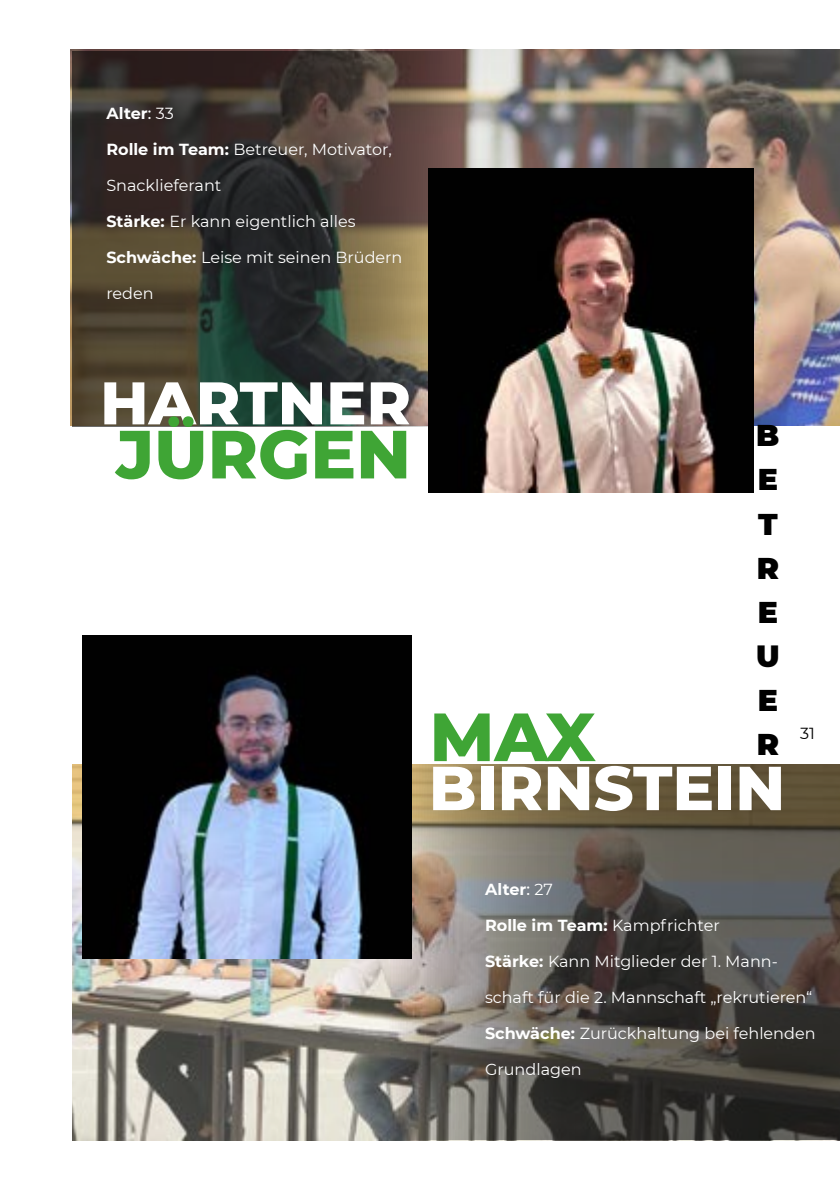
<style>
.page{position:relative;width:840px;height:1191px;background:#fff}
.page>*{position:absolute;margin:0;border:0;box-sizing:border-box;transform-origin:0 0}
.t1{font:800 68px "Montserrat";color:#3fa535}
.t2{font:800 62px "Montserrat";color:#fff}
.t3{font:800 60px "Montserrat";color:#fff}
.t4{font:900 30px/44px "Montserrat";color:#000;text-align:justify}
.t5{font:16px "Montserrat";color:#fff}
.t6{font:700 16px "Montserrat";color:#fff}
.t7{font:16px "Montserrat";color:#000}
.s1{font-weight:500}
.s2{font-weight:400}
.s3{font-weight:700}
</style>
<div class="page">
<img style="left:71px;top:50px;width:768px;height:376px">
<img style="left:72px;top:764px;width:65px;height:376px">
<svg style="left:72px;top:51px;width:588px;height:376px;background:#4f493f"></svg>
<svg style="left:137px;top:764px;width:702px;height:376px;background:#6d685e"></svg>
<img style="left:428px;top:169px;width:325px;height:323px">
<img style="left:82px;top:635px;width:329px;height:323px">
<p class="t6" style="left:106px;top:102px;width:69px">Alter<span class="s1">:</span> <span class="s2">33</span></p>
<p class="t5" style="left:106px;top:138px;width:287px"><span class="s3">Rolle im Team:</span> Betreuer, Motivator,</p>
<p class="t5" style="left:106px;top:174px;width:116px">Snacklieferant</p>
<p class="t5" style="left:106px;top:210px;width:250px"><span class="s3">Stärke:</span> Er kann eigentlich alles</p>
<p class="t5" style="left:106px;top:246px;width:297px"><span class="s3">Schwäche:</span> Leise mit seinen Brüdern</p>
<p class="t5" style="left:106px;top:282px;width:49px">reden</p>
<h3 class="t3" style="left:100px;top:359px;width:312px">HARTNER</h3>
<h1 class="t1" style="left:116px;top:404px;width:296px">JÜRGEN</h1>
<h1 class="t1" style="left:429px;top:687px;width:167px">MAX</h1>
<h3 class="t4" style="left:755px;top:412px;width:25px">B E T R E U E R</h3>
<h2 class="t2" style="left:428px;top:742px;width:358px">BIRNSTEIN</h2>
<p class="t7" style="left:799px;top:722px;width:16px">31</p>
<p class="t6" style="left:485px;top:877px;width:69px">Alter<span class="s1">:</span> <span class="s2">27</span></p>
<p class="t6" style="left:485px;top:913px;width:236px">Rolle im Team: <span class="s2">Kampfrichter</span></p>
<p class="t5" style="left:485px;top:950px;width:294px"><span class="s3">Stärke:</span> Kann Mitglieder der 1. Mann-</p>
<p class="t5" style="left:485px;top:986px;width:328px">schaft für die 2. Mannschaft „rekrutieren“</p>
<p class="t5" style="left:485px;top:1022px;width:332px"><span class="s3">Schwäche:</span> Zurückhaltung bei fehlenden</p>
<p class="t5" style="left:485px;top:1058px;width:98px">Grundlagen</p>
</div>
